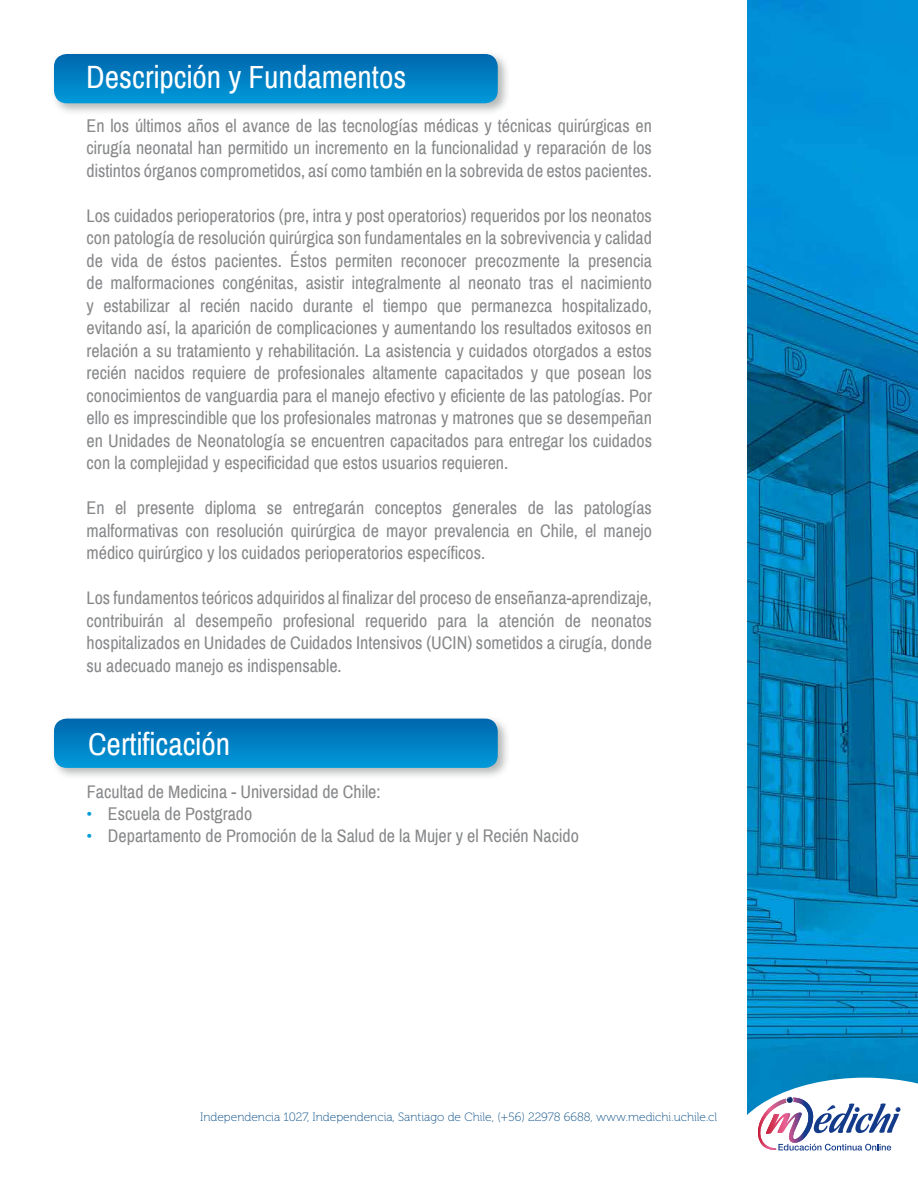
<style>
.page{position:relative;width:918px;height:1188px;background:#fff}
.page>*{position:absolute;margin:0;border:0;box-sizing:border-box;transform-origin:0 0}
.t1{font:31.5px "Archivo Narrow";color:#fff}
.t2{font:18px/22.5px "Archivo Narrow";color:#87888a;text-align:justify}
.t3{font:12px "Museo 100";color:#0c4f86}
.s1{color:#009ada}
</style>
<div class="page">
<img style="left:748px;top:0;width:170px;height:1078px">
<svg style="left:747px;top:1078px;width:171px;height:73px"></svg>
<div style="left:50px;top:50px;width:460px;height:66px;background:#9ba19e;opacity:.75"></div>
<svg style="left:54px;top:54px;width:444px;height:49px;background:#0180c3"></svg>
<div style="left:50px;top:715px;width:460px;height:66px;background:#9ba19e;opacity:.75"></div>
<svg style="left:54px;top:719px;width:444px;height:49px;background:#0181c4"></svg>
<h1 class="t1" style="left:86px;top:58px;width:322px">Descripción y Fundamentos</h1>
<p class="t2" style="left:87px;top:115px;width:567px">En los últimos años el avance de las tecnologías médicas y técnicas quirúrgicas en cirugía neonatal han permitido un incremento en la funcionalidad y reparación de los distintos órganos comprometidos, así como también en la sobrevida de estos pacientes.</p>
<p class="t2" style="left:87px;top:205px;width:567px">Los cuidados perioperatorios (pre, intra y post operatorios) requeridos por los neonatos con patología de resolución quirúrgica son fundamentales en la sobrevivencia y calidad de vida de éstos pacientes. Éstos permiten reconocer precozmente la presencia de malformaciones congénitas, asistir integralmente al neonato tras el nacimiento y estabilizar al recién nacido durante el tiempo que permanezca hospitalizado, evitando así, la aparición de complicaciones y aumentando los resultados exitosos en relación a su tratamiento y rehabilitación. La asistencia y cuidados otorgados a estos recién nacidos requiere de profesionales altamente capacitados y que posean los conocimientos de vanguardia para el manejo efectivo y eficiente de las patologías. Por ello es imprescindible que los profesionales matronas y matrones que se desempeñan en Unidades de Neonatología se encuentren capacitados para entregar los cuidados con la complejidad y especificidad que estos usuarios requieren.</p>
<p class="t2" style="left:87px;top:497px;width:567px">En el presente diploma se entregarán conceptos generales de las patologías malformativas con resolución quirúrgica de mayor prevalencia en Chile, el manejo médico quirúrgico y los cuidados perioperatorios específicos.</p>
<p class="t2" style="left:87px;top:587px;width:567px">Los fundamentos teóricos adquiridos al finalizar del proceso de enseñanza-aprendizaje, contribuirán al desempeño profesional requerido para la atención de neonatos hospitalizados en Unidades de Cuidados Intensivos (UCIN) sometidos a cirugía, donde su adecuado manejo es indispensable.</p>
<h1 class="t1" style="left:88px;top:725px;width:144px">Certificación</h1>
<p class="t2" style="left:87px;top:781px;width:295px">Facultad de Medicina - Universidad de Chile:</p>
<p class="t2" style="left:87px;top:803px;width:167px"><span class="s1">•</span> Escuela de Postgrado</p>
<p class="t2" style="left:87px;top:824px;width:493px"><span class="s1">•</span> Departamento de Promoción de la Salud de la Mujer y el Recién Nacido</p>
<p class="t3" style="left:200px;top:1111px;width:518px">Independencia 1027, Independencia, Santiago de Chile, (+56) 22978 6688, www.medichi.uchile.cl</p>
</div>
